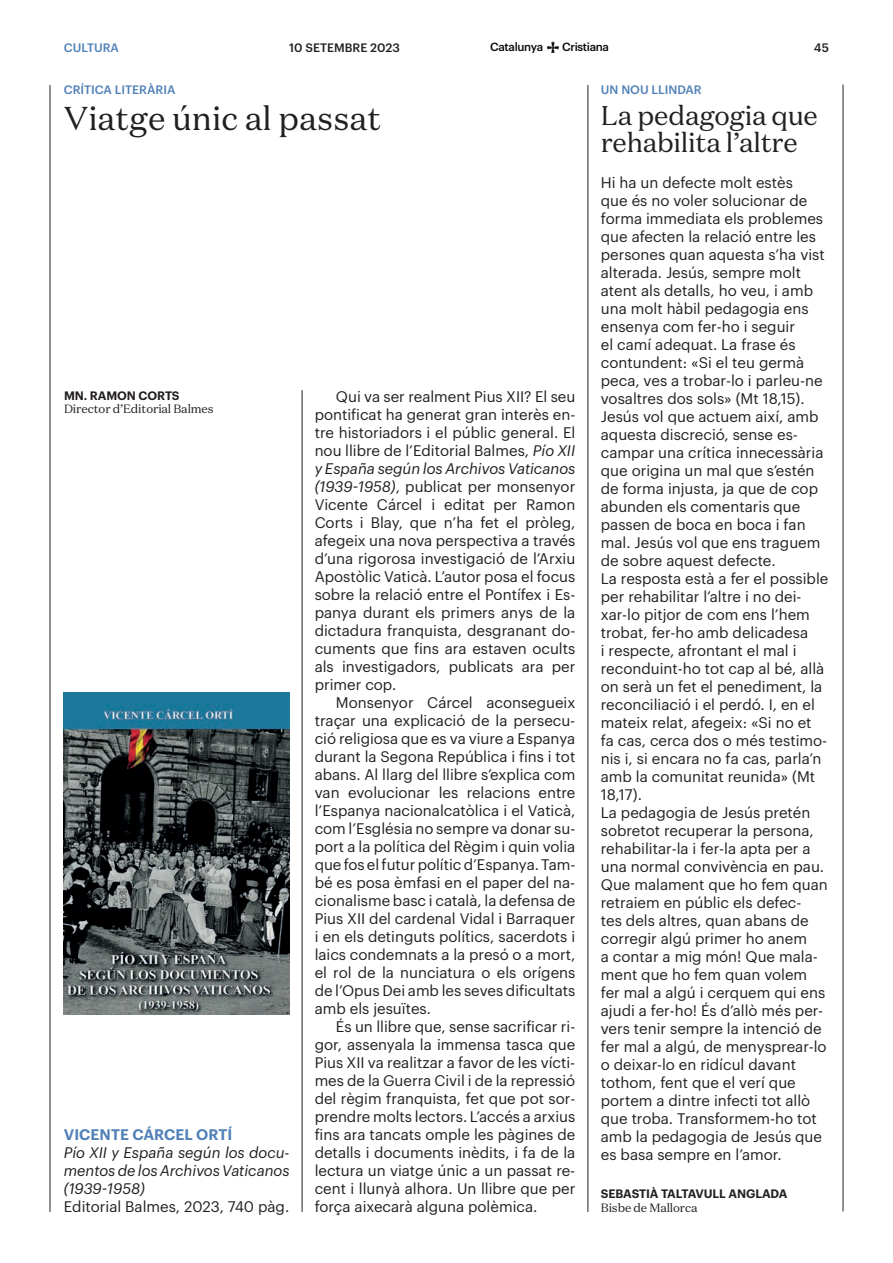
<style>
.page{position:relative;width:893px;height:1263px;background:#fff}
.page>*{position:absolute;margin:0;border:0;box-sizing:border-box;transform-origin:0 0}
.t1{font:33px "Domaine Text";color:#231f20}
.t2{font:27px/27px "Domaine Text";letter-spacing:-.01em;color:#231f20}
.t3{font:15px/18px "Graphik";color:#231f20;text-align:justify}
.t4{font:italic 15px/18px "Graphik";color:#231f20;text-align:justify}
.t5{font:600 15px "Graphik";letter-spacing:.005em;color:#5181b8}
.t6{font:12px "Domaine Text";letter-spacing:-.01em;color:#231f20}
.t7{font:500 12px "Graphik";color:#5181b8}
.t8{font:600 12px "Graphik";letter-spacing:-.025em;color:#231f20}
.t9{font:500 12px "Graphik";color:#231f20}
.t10{font:600 12px "Graphik";letter-spacing:-.005em;color:#231f20}
.t11{font:500 11.55px "Graphik";letter-spacing:-.03em;color:#07090c}
.s1{font-style:italic}
</style>
<div class="page">
<hr style="left:843px;top:85px;width:1px;height:1126px;background:#231f20">
<hr style="left:50px;top:85px;width:1px;height:1127px;background:#231f20">
<svg style="left:547px;top:42px;width:12px;height:11px"></svg>
<hr style="left:302px;top:390px;width:1px;height:822px;background:#231f20">
<hr style="left:588px;top:85px;width:1px;height:1127px;background:#231f20">
<img style="left:63px;top:693px;width:226px;height:321px">
<p class="t7" style="left:64px;top:39px;width:57px">CULTURA</p>
<p class="t7" style="left:64px;top:81px;width:113px">CRÍTICA LITERÀRIA</p>
<p class="t9" style="left:289px;top:38px;width:112px">10 SETEMBRE 2023</p>
<p class="t11" style="left:490px;top:38px;width:54px">Catalunya</p>
<p class="t11" style="left:562px;top:38px;width:48px">Cristiana</p>
<p class="t9" style="left:814px;top:38px;width:17px">45</p>
<p class="t7" style="left:601px;top:81px;width:102px">UN NOU LLINDAR</p>
<h1 class="t1" style="left:64px;top:97px;width:319px">Viatge únic al passat</h1>
<p class="t10" style="left:64px;top:386px;width:117px">MN. RAMON CORTS</p>
<p class="t6" style="left:64px;top:402px;width:151px">Director d’Editorial Balmes</p>
<p class="t5" style="left:64px;top:1123px;width:170px">VICENTE CÁRCEL ORTÍ</p>
<p class="t4" style="left:64px;top:1142px;width:227px">Pío XII y España según los docu&shy;mentos de los Archivos Vaticanos (1939-1958)</p>
<p class="t3" style="left:64px;top:1196px;width:227px">Editorial Balmes, 2023, 740 pàg.</p>
<p class="t3" style="left:315px;top:387px;width:262px;text-indent:21px">Qui va ser realment Pius XII? El seu pontificat ha generat gran interès en&shy;tre historiadors i el públic general. El nou llibre de l’Editorial Balmes, <span class="s1">Pío XII y España según los Archivos Vaticanos (1939-1958)</span>, publicat per monsenyor Vicente Cárcel i editat per Ramon Corts i Blay, que n’ha fet el pròleg, afegeix una nova perspectiva a través d’una rigorosa investigació de l’Arxiu Apostòlic Vaticà. L’autor posa el focus sobre la relació entre el Pontífex i Es&shy;panya durant els primers anys de la dictadura franquista, desgranant do&shy;cuments que fins ara estaven ocults als investigadors, publicats ara per primer cop.</p>
<p class="t3" style="left:315px;top:693px;width:262px;text-indent:21px">Monsenyor Cárcel aconsegueix traçar una explicació de la persecu&shy;ció religiosa que es va viure a Espanya durant la Segona República i fins i tot abans. Al llarg del llibre s’explica com van evolucionar les relacions entre l’Espanya nacionalcatòlica i el Vaticà, com l’Església no sempre va donar su&shy;port a la política del Règim i quin volia que fos el futur polític d’Espanya. Tam&shy;bé es posa èmfasi en el paper del na&shy;cionalisme basc i català, la defensa de Pius XII del cardenal Vidal i Barraquer i en els detinguts polítics, sacerdots i laics condemnats a la presó o a mort, el rol de la nunciatura o els orígens de l’Opus Dei amb les seves dificultats amb els jesuïtes.</p>
<p class="t3" style="left:315px;top:1017px;width:262px;text-indent:21px">És un llibre que, sense sacrificar ri&shy;gor, assenyala la immensa tasca que Pius XII va realitzar a favor de les vícti&shy;mes de la Guerra Civil i de la repressió del règim franquista, fet que pot sor&shy;prendre molts lectors. L’accés a arxius fins ara tancats omple les pàgines de detalls i documents inèdits, i fa de la lectura un viatge únic a un passat re&shy;cent i llunyà alhora. Un llibre que per força aixecarà alguna polèmica.</p>
<h2 class="t2" style="left:601px;top:102px;width:219px">La pedagogia que rehabilita l’altre</h2>
<p class="t3" style="left:601px;top:172px;width:229px;text-align:left">Hi ha un defecte molt estès<br>que és no voler solucionar de forma immediata els problemes que afecten la relació entre les persones quan aquesta s’ha vist alterada. Jesús, sempre molt atent als detalls, ho veu, i amb una molt hàbil pedagogia ens ensenya com fer-ho i seguir<br>el camí adequat. La frase és contundent: «Si el teu germà peca, ves a trobar-lo i parleu-ne vosaltres dos sols» (Mt 18,15).<br>Jesús vol que actuem així, amb aquesta discreció, sense es&shy;campar una crítica innecessària que origina un mal que s’estén de forma injusta, ja que de cop abunden els comentaris que passen de boca en boca i fan mal. Jesús vol que ens traguem de sobre aquest defecte.<br>La resposta està a fer el possible per rehabilitar l’altre i no dei&shy;xar-lo pitjor de com ens l’hem trobat, fer-ho amb delicadesa<br>i respecte, afrontant el mal i reconduint-ho tot cap al bé, allà on serà un fet el penediment, la reconciliació i el perdó. I, en el mateix relat, afegeix: «Si no et fa cas, cerca dos o més testimo&shy;nis i, si encara no fa cas, parla’n amb la comunitat reunida» (Mt<br>18,17).<br>La pedagogia de Jesús pretén sobretot recuperar la persona, rehabilitar-la i fer-la apta per a una normal convivència en pau.<br>Que malament que ho fem quan retraiem en públic els defec-<br>tes dels altres, quan abans de corregir algú primer ho anem<br>a contar a mig món! Que mala&shy;ment que ho fem quan volem fer mal a algú i cerquem qui ens ajudi a fer-ho! És d’allò més per&shy;vers tenir sempre la intenció de fer mal a algú, de menysprear-lo o deixar-lo en ridícul davant tothom, fent que el verí que portem a dintre infecti tot allò que troba. Transformem-ho tot amb la pedagogia de Jesús que es basa sempre en l’amor.</p>
<p class="t8" style="left:601px;top:1185px;width:188px">SEBASTIÀ TALTAVULL ANGLADA</p>
<p class="t6" style="left:601px;top:1200px;width:98px">Bisbe de Mallorca</p>
</div>
